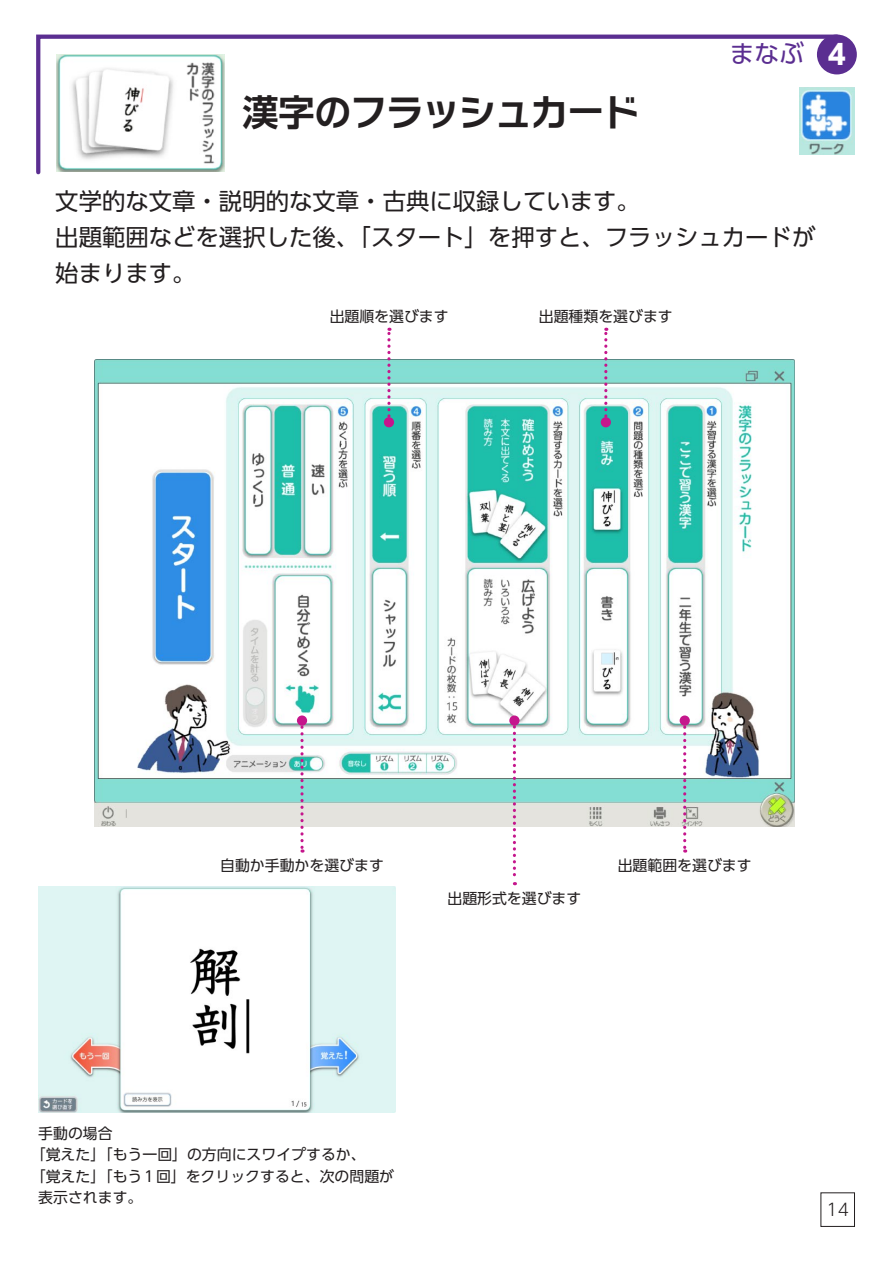
<style>
.page{position:relative;width:893px;height:1263px;background:#fff}
.page>*{position:absolute;margin:0;border:0;box-sizing:border-box;transform-origin:0 0}
.t1{font:700 36.15px "Typelabo N Std De";color:#231f20}
.t2{font:24.6px "UD Shin Go Pro";color:#5b2e91}
.t3{font:23.4px/36.2px "UD Shin Go Pro";color:#231f20}
.t4{font:300 16.95px "UD Shin Go Pro";color:#231f20}
.t5{font:14.85px "UD Shin Go Pro";color:#231f20}
.s1{font-family:"UD Shin Go Pro De"}
.s2{font-weight:700;font-size:27.45px;color:#fff}
</style>
<div class="page">
<div style="left:819px;top:37px;width:36px;height:35px;background:#5b2e91;border-radius:50%"></div>
<div style="left:817px;top:35px;width:40px;height:39px;border:4px solid #5b2e91;border-radius:50%"></div>
<svg style="left:36px;top:34px;width:805px;height:141px"></svg>
<img style="left:56px;top:54px;width:168px;height:117px">
<img style="left:800px;top:87px;width:55px;height:67px">
<img style="left:95px;top:359px;width:700px;height:467px">
<svg style="left:387px;top:328px;width:4px;height:89px"></svg>
<div style="left:384px;top:417px;width:10px;height:10px;background:#c5168c;border-radius:50%"></div>
<svg style="left:300px;top:726px;width:4px;height:127px"></svg>
<div style="left:297px;top:715px;width:10px;height:11px;background:#c5168c;border-radius:50%"></div>
<svg style="left:513px;top:726px;width:3px;height:159px"></svg>
<div style="left:509px;top:715px;width:10px;height:11px;background:#c5168c;border-radius:50%"></div>
<svg style="left:683px;top:726px;width:3px;height:127px"></svg>
<div style="left:680px;top:715px;width:10px;height:11px;background:#c5168c;border-radius:50%"></div>
<svg style="left:604px;top:328px;width:3px;height:89px"></svg>
<div style="left:601px;top:417px;width:10px;height:10px;background:#c5168c;border-radius:50%"></div>
<img style="left:38px;top:887px;width:357px;height:226px">
<div style="left:820px;top:1192px;width:35px;height:35px;border:1px solid #231f20"></div>
<h1 class="t1" style="left:242px;top:85px;width:399px"><span class="s1">漢字</span>のフラッシュカード</h1>
<h2 class="t2" style="left:730px;top:34px;width:118px">まなぶ <span class="s2">4</span></h2>
<h3 class="t3" style="left:55px;top:182px;width:762px">文学的な文章・説明的な文章・古典に収録しています。<br>出題範囲などを選択した後、「スタート」を押すと、フラッシュカードが始まります。</h3>
<p class="t5" style="left:330px;top:305px;width:121px">出題順を選びます</p>
<p class="t5" style="left:539px;top:305px;width:135px">出題種類を選びます</p>
<p class="t5" style="left:220px;top:853px;width:165px">自動か手動かを選びます</p>
<p class="t5" style="left:447px;top:886px;width:135px">出題形式を選びます</p>
<p class="t5" style="left:618px;top:854px;width:135px">出題範囲を選びます</p>
<p class="t5" style="left:38px;top:1121px;width:76px">手動の場合</p>
<p class="t5" style="left:31px;top:1143px;width:336px">「覚えた」「もう一回」の方向にスワイプするか、</p>
<p class="t5" style="left:31px;top:1164px;width:365px">「覚えた」「もう1回」をクリックすると、次の問題が</p>
<p class="t5" style="left:38px;top:1185px;width:106px">表示されます。</p>
<p class="t4" style="left:826px;top:1196px;width:24px">14</p>
</div>
